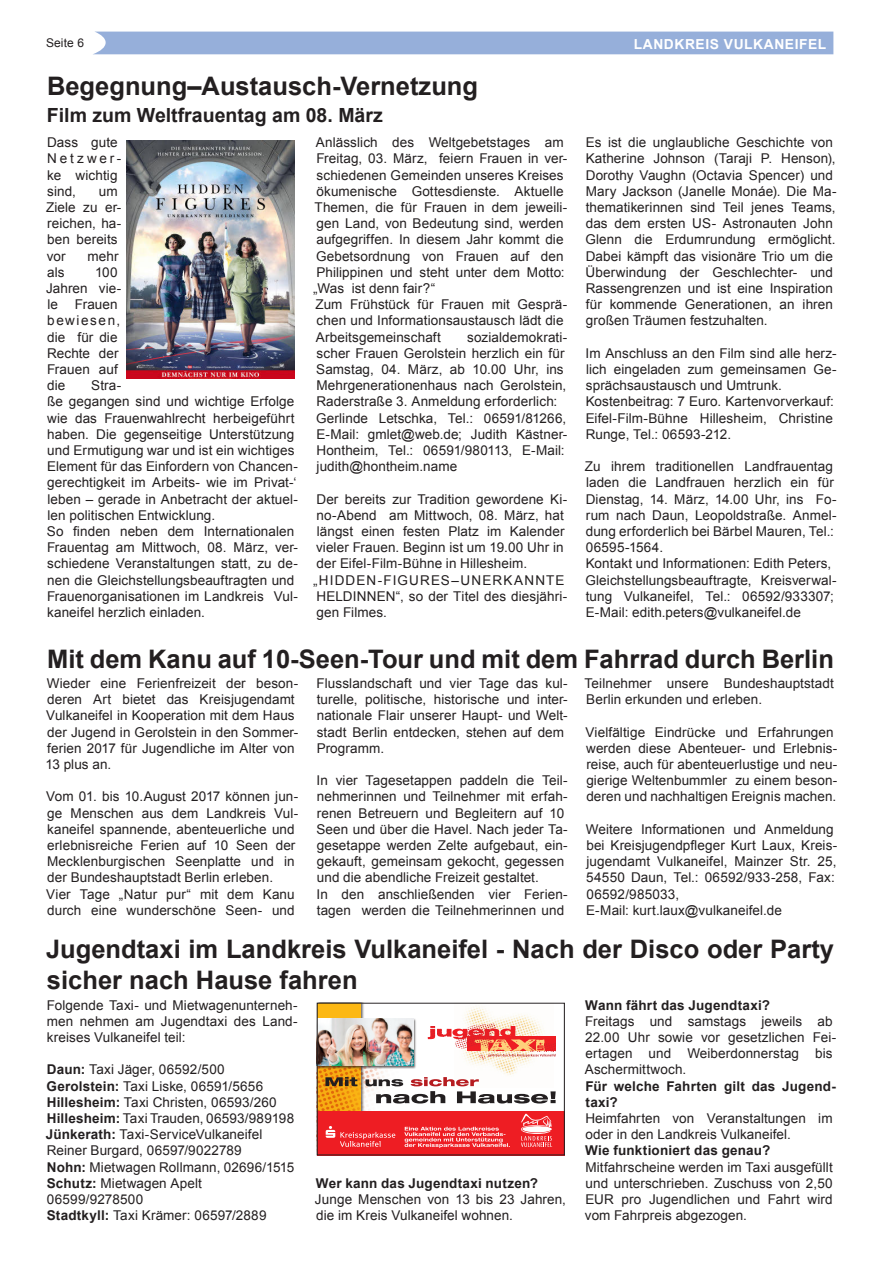
<style>
.page{position:relative;width:881px;height:1263px;background:#fff}
.page>*{position:absolute;margin:0;border:0;box-sizing:border-box;transform-origin:0 0}
.Ü-3-spaltig{font:700 25.5px/31.5px "Arial";color:#231f20}
.ZWÜ_3-spaltig{font:700 19.5px "Arial";color:#231f20}
.t1{font:700 13.8px "Arial";letter-spacing:.04em;color:#fff}
.Fließtext{font:13.5px/16.2px "Arial";letter-spacing:.005em;color:#231f20}
.Fließtext-2{font:700 13.5px/16.2px "Arial";letter-spacing:.01em;color:#231f20}
.t2{font:12px "Arial";letter-spacing:.01em;color:#231f20}
.s1{font-weight:700}
</style>
<div class="page">
<div style="left:94px;top:32px;width:739px;height:22px;background:#96afda"></div>
<img style="left:507px;top:1014px;width:33px;height:61px">
<svg style="left:427px;top:1026px;width:129px;height:31px"></svg>
<img style="left:440px;top:1006px;width:78px;height:68px">
<img style="left:319px;top:1005px;width:80px;height:106px">
<div style="left:317px;top:1018px;width:99px;height:51px;background:#231f20;opacity:.7"></div>
<img style="left:319px;top:1018px;width:94px;height:47px">
<div style="left:317px;top:1111px;width:247px;height:44px;background:#ee1d23"></div>
<svg style="left:404px;top:1127px;width:105px;height:21px"></svg>
<svg style="left:325px;top:1126px;width:70px;height:21px"></svg>
<svg style="left:325px;top:1077px;width:230px;height:26px"></svg>
<svg style="left:521px;top:1113px;width:31px;height:34px"></svg>
<img style="left:126px;top:141px;width:168px;height:237px">
<p class="t2" style="left:46px;top:35px;width:40px">Seite 6</p>
<p class="t1" style="left:633px;top:34px;width:194px">LANDKREIS VULKANEIFEL</p>
<p class="Ü-3-spaltig" style="left:47px;top:71px;width:432px">Begegnung–Austausch-Vernetzung</p>
<p class="ZWÜ_3-spaltig" style="left:47px;top:103px;width:337px">Film zum Weltfrauentag am 08. März</p>
<p class="Fließtext" style="left:47px;top:134px;width:76px">Dass gute<br>Netzwer&shy;ke wichtig sind,</p>
<p class="Fließtext" style="left:585px;top:134px;width:252px">Es ist die unglaubliche Geschichte von Katherine Johnson (Taraji P. Henson), Dorothy Vaughn (Octavia Spencer) und Mary Jackson (Janelle Monáe). Die Ma&shy;thematikerinnen sind Teil jenes Teams, das dem ersten US- Astronauten John Glenn die Erdumrundung ermöglicht.<br>Dabei kämpft das visionäre Trio um die Überwindung der Geschlechter- und Rassengrenzen und ist eine Inspiration für kommende Generationen, an ihren großen Träumen festzuhalten.</p>
<p class="Fließtext" style="left:585px;top:345px;width:252px;text-align:justify">Im Anschluss an den Film sind alle herz&shy;lich eingeladen zum gemeinsamen Ge&shy;sprächsaustausch und Umtrunk.</p>
<p class="Fließtext" style="left:585px;top:394px;width:250px;text-align:justify">Kostenbeitrag: 7 Euro. Kartenvorverkauf:<br>Eifel-Film-Bühne Hillesheim, Christine Runge, Tel.: 06593-212.</p>
<p class="Fließtext" style="left:584px;top:458px;width:253px">Zu ihrem traditionellen Landfrauentag laden die Landfrauen herzlich ein für Dienstag, 14. März, 14.00 Uhr, ins Fo&shy;rum nach Daun, Leopoldstraße. Anmel&shy;dung erforderlich bei Bärbel Mauren, Tel.:<br>06595-1564.</p>
<p class="Fließtext" style="left:585px;top:556px;width:247px">Kontakt und Informationen: Edith Peters,</p>
<p class="Fließtext" style="left:585px;top:572px;width:252px">Gleichstellungsbeauftragte, Kreisverwal&shy;tung Vulkaneifel, Tel.: 06592/933307;<br>E-Mail: edith.peters@vulkaneifel.de</p>
<p class="Ü-3-spaltig" style="left:47px;top:643px;width:788px">Mit dem Kanu auf 10-Seen-Tour und mit dem Fahrrad durch Berlin</p>
<p class="Fließtext" style="left:45px;top:675px;width:254px">Wieder eine Ferienfreizeit der beson&shy;deren Art bietet das Kreisjugendamt Vulkaneifel in Kooperation mit dem Haus der Jugend in Gerolstein in den Sommer&shy;ferien 2017 für Jugendliche im Alter von 13 plus an.</p>
<p class="Fließtext" style="left:46px;top:789px;width:253px">Vom 01. bis 10.August 2017 können jun&shy;ge Menschen aus dem Landkreis Vul&shy;kaneifel spannende, abenteuerliche und erlebnisreiche Ferien auf 10 Seen der Mecklenburgischen Seenplatte und in der Bundeshauptstadt Berlin erleben.</p>
<p class="Fließtext" style="left:46px;top:886px;width:250px">Vier Tage „Natur pur“ mit dem Kanu durch eine wunderschöne Seen- und</p>
<p class="Fließtext" style="left:313px;top:134px;width:255px">Anlässlich des Weltgebetstages am Freitag, 03. März, feiern Frauen in ver&shy;schiedenen Gemeinden unseres Kreises ökumenische Gottesdienste. Aktuelle Themen, die für Frauen in dem jeweili&shy;gen Land, von Bedeutung sind, werden aufgegriffen. In diesem Jahr kommt die Gebetsordnung von Frauen auf den Philippinen und steht unter dem Motto: „Was ist denn fair?“</p>
<p class="Fließtext" style="left:315px;top:296px;width:253px">Zum Frühstück für Frauen mit Gesprä&shy;chen und Informationsaustausch lädt die<br>Arbeitsgemeinschaft</p>
<p class="Fließtext" style="left:46px;top:183px;width:77px;text-indent:53px">um<br>Ziele zu er&shy;reichen, ha&shy;ben bereits vor</p>
<p class="Fließtext" style="left:87px;top:248px;width:33px">mehr</p>
<p class="Fließtext" style="left:46px;top:264px;width:77px;text-indent:49px">100<br>Jahren vie&shy;le Frauen bewiesen, die für die<br>Rechte der<br>Frauen auf die</p>
<p class="Fließtext" style="left:47px;top:264px;width:19px">als</p>
<p class="Fließtext" style="left:316px;top:329px;width:252px;text-indent:151px">sozialdemokrati&shy;scher Frauen Gerolstein herzlich ein für Samstag, 04. März, ab 10.00 Uhr, ins Mehrgenerationenhaus nach Gerolstein, Raderstraße 3. Anmeldung erforderlich:</p>
<p class="Fließtext" style="left:316px;top:410px;width:252px">Gerlinde Letschka, Tel.: 06591/81266, E-Mail: gmlet@web.de; Judith Kästner-Hontheim, Tel.: 06591/980113, E-Mail: judith@hontheim.name</p>
<p class="Fließtext" style="left:316px;top:491px;width:253px">Der bereits zur Tradition gewordene Ki&shy;no-Abend am Mittwoch, 08. März, hat längst einen festen Platz im Kalender vieler Frauen. Beginn ist um 19.00 Uhr in der Eifel-Film-Bühne in Hillesheim.</p>
<p class="Fließtext" style="left:313px;top:572px;width:255px">„HIDDEN-FIGURES–UNERKANNTE<br>HELDINNEN“, so der Titel des diesjähri&shy;gen Filmes.</p>
<p class="Fließtext" style="left:47px;top:377px;width:252px;text-indent:44px">Stra-<br>ße gegangen sind und wichtige Erfolge wie das Frauenwahlrecht herbeigeführt haben. Die gegenseitige Unterstützung und Ermutigung war und ist ein wichtiges Element für das Einfordern von Chancen&shy;gerechtigkeit im Arbeits- wie im Privat-‘ leben – gerade in Anbetracht der aktuel&shy;len politischen Entwicklung.</p>
<p class="Fließtext" style="left:47px;top:523px;width:252px">So finden neben dem Internationalen Frauentag am Mittwoch, 08. März, ver&shy;schiedene Veranstaltungen statt, zu de&shy;nen die Gleichstellungsbeauftragten und Frauenorganisationen im Landkreis Vul&shy;kaneifel herzlich einladen.</p>
<p class="Fließtext" style="left:316px;top:675px;width:252px">Flusslandschaft und vier Tage das kul&shy;turelle, politische, historische und inter&shy;nationale Flair unserer Haupt- und Welt&shy;stadt Berlin entdecken, stehen auf dem Programm.</p>
<p class="Fließtext" style="left:316px;top:772px;width:253px">In vier Tagesetappen paddeln die Teil&shy;nehmerinnen und Teilnehmer mit erfah&shy;renen Betreuern und Begleitern auf 10<br>Seen und über die Havel. Nach jeder Ta&shy;gesetappe werden Zelte aufgebaut, ein&shy;gekauft, gemeinsam gekocht, gegessen und die abendliche Freizeit gestaltet.</p>
<p class="Fließtext" style="left:316px;top:886px;width:252px">In den anschließenden vier Ferien&shy;tagen werden die Teilnehmerinnen und</p>
<p class="Fließtext" style="left:584px;top:675px;width:251px">Teilnehmer unsere Bundeshauptstadt<br>Berlin erkunden und erleben.</p>
<p class="Fließtext" style="left:585px;top:724px;width:253px">Vielfältige Eindrücke und Erfahrungen werden diese Abenteuer- und Erlebnis&shy;reise, auch für abenteuerlustige und neu&shy;gierige Weltenbummler zu einem beson&shy;deren und nachhaltigen Ereignis machen.</p>
<p class="Fließtext" style="left:585px;top:821px;width:253px">Weitere Informationen und Anmeldung bei Kreisjugendpfleger Kurt Laux, Kreis&shy;jugendamt Vulkaneifel, Mainzer Str. 25, 54550 Daun, Tel.: 06592/933-258, Fax:<br>06592/985033,</p>
<p class="Fließtext" style="left:586px;top:902px;width:197px">E-Mail: kurt.laux@vulkaneifel.de</p>
<p class="Ü-3-spaltig" style="left:46px;top:934px;width:789px">Jugendtaxi im Landkreis Vulkaneifel - Nach der Disco oder Party sicher nach Hause fahren</p>
<p class="Fließtext" style="left:47px;top:997px;width:252px;text-align:justify">Folgende Taxi- und Mietwagenunterneh&shy;men nehmen am Jugendtaxi des Land&shy;kreises Vulkaneifel teil:</p>
<p class="Fließtext" style="left:47px;top:1062px;width:179px"><span class="s1">Daun:</span> Taxi Jäger, 06592/500</p>
<p class="Fließtext" style="left:47px;top:1078px;width:218px"><span class="s1">Gerolstein:</span> Taxi Liske, 06591/5656</p>
<p class="Fließtext" style="left:47px;top:1094px;width:231px"><span class="s1">Hillesheim:</span> Taxi Christen, 06593/260</p>
<p class="Fließtext" style="left:47px;top:1110px;width:249px"><span class="s1">Hillesheim:</span> Taxi Trauden, 06593/989198</p>
<p class="Fließtext" style="left:46px;top:1126px;width:218px"><span class="s1">Jünkerath:</span> Taxi-ServiceVulkaneifel</p>
<p class="Fließtext" style="left:47px;top:1143px;width:196px">Reiner Burgard, 06597/9022789</p>
<p class="Fließtext" style="left:47px;top:1159px;width:249px"><span class="s1">Nohn:</span> Mietwagen Rollmann, 02696/1515</p>
<p class="Fließtext" style="left:47px;top:1175px;width:157px"><span class="s1">Schutz:</span> Mietwagen Apelt</p>
<p class="Fließtext" style="left:47px;top:1191px;width:98px">06599/9278500</p>
<p class="Fließtext" style="left:47px;top:1207px;width:221px"><span class="s1">Stadtkyll:</span> Taxi Krämer: 06597/2889</p>
<p class="Fließtext-2" style="left:585px;top:997px;width:186px">Wann fährt das Jugendtaxi?</p>
<p class="Fließtext" style="left:584px;top:1013px;width:253px">Freitags und samstags jeweils ab<br>22.00 Uhr sowie vor gesetzlichen Fei&shy;ertagen und Weiberdonnerstag bis<br>Aschermittwoch.</p>
<p class="Fließtext-2" style="left:585px;top:1078px;width:252px">Für welche Fahrten gilt das Jugend&shy;taxi?</p>
<p class="Fließtext" style="left:585px;top:1110px;width:249px">Heimfahrten von Veranstaltungen im oder in den Landkreis Vulkaneifel.</p>
<p class="Fließtext-2" style="left:585px;top:1143px;width:186px">Wie funktioniert das genau?</p>
<p class="Fließtext" style="left:584px;top:1159px;width:249px;text-align:justify">Mitfahrscheine werden im Taxi ausgefüllt und unterschrieben. Zuschuss von 2,50<br>EUR pro Jugendlichen und Fahrt wird vom Fahrpreis abgezogen.</p>
<p class="Fließtext-2" style="left:316px;top:1175px;width:223px">Wer kann das Jugendtaxi nutzen?</p>
<p class="Fließtext" style="left:315px;top:1191px;width:252px">Junge Menschen von 13 bis 23 Jahren, die im Kreis Vulkaneifel wohnen.</p>
</div>
